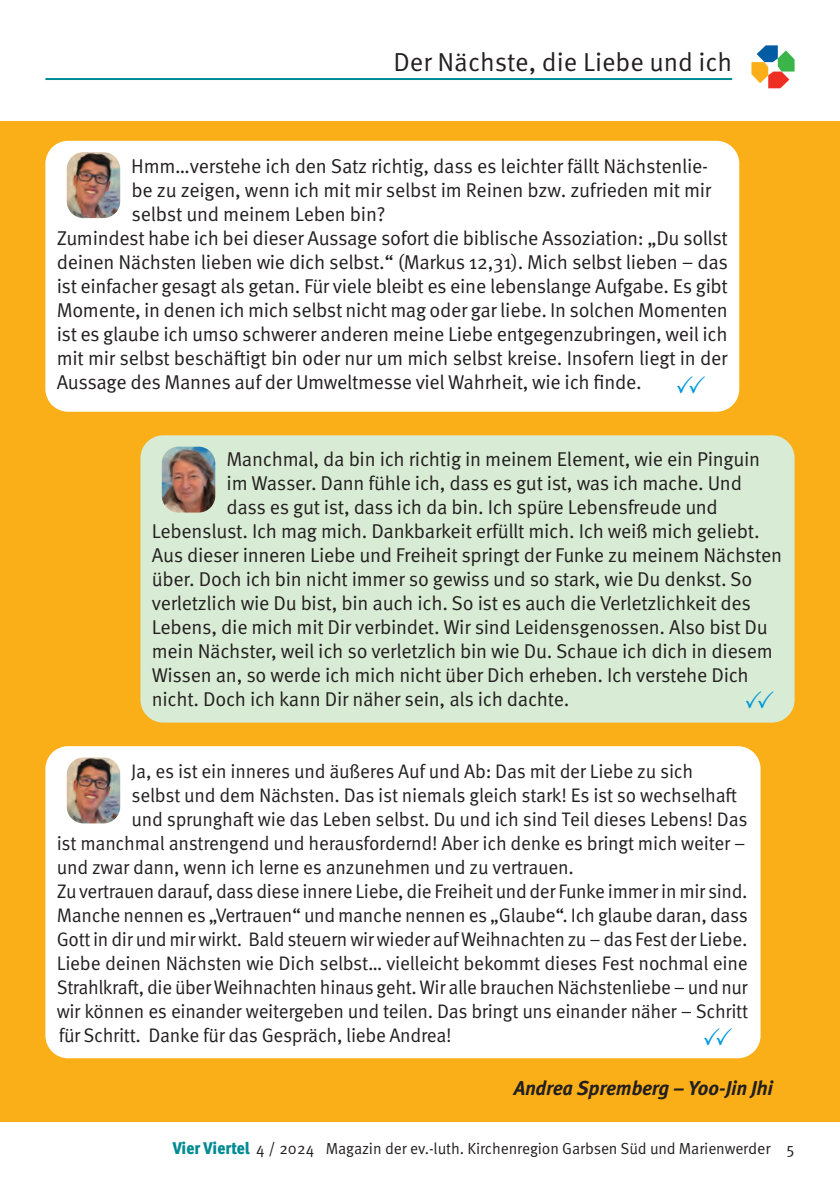
<style>
.page{position:relative;width:840px;height:1191px;background:#fff}
.page>*{position:absolute;margin:0;border:0;box-sizing:border-box;transform-origin:0 0}
.t1{font:26px "Meta Pro Norm";color:#231f20}
.t2{font:20px "Meta Pro Norm";letter-spacing:-.015em;color:#231f20}
.t3{font:italic 700 20px "Meta Pro";letter-spacing:-.015em;color:#231f20}
.t4{font:19.6px "Meta Pro Norm";letter-spacing:-.015em;color:#231f20}
.t5{font:19.6px "Meta Pro Norm";letter-spacing:-.015em;color:#231f20;scale:.96 1}
.t6{font:16px "Meta Pro Norm";letter-spacing:-.01em;color:#231f20}
.s1{font-family:"Meta Pro";font-weight:900;font-stretch:condensed;font-size:17px;color:#008b93}
</style>
<div class="page">
<svg style="left:751px;top:45px;width:43px;height:43px"></svg>
<div style="left:0;top:121px;width:839px;height:1000px;background:#faaf18"></div>
<hr style="left:45px;top:78px;width:686px;height:2px;background:#008b93">
<div style="left:140px;top:435px;width:654px;height:287px;background:#d8ebd4;border-radius:23px"></div>
<img style="left:162px;top:446px;width:53px;height:66px">
<div style="left:45px;top:746px;width:715px;height:312px;background:#fff;border-radius:23px"></div>
<img style="left:67px;top:757px;width:53px;height:66px">
<div style="left:45px;top:141px;width:693px;height:271px;background:#fff;border-radius:23px"></div>
<img style="left:67px;top:152px;width:53px;height:66px">
<h1 class="t1" style="left:393px;top:42px;width:340px">Der Nächste, die Liebe und ich</h1>
<p class="t2" style="left:131px;top:151px;width:578px">Hmm…verstehe ich den Satz richtig, dass es leichter fällt Nächstenlie-</p>
<p class="t2" style="left:131px;top:175px;width:581px">be zu zeigen, wenn ich mit mir selbst im Reinen bzw. zufrieden mit mir</p>
<p class="t2" style="left:131px;top:199px;width:255px">selbst und meinem Leben bin?</p>
<p class="t2" style="left:57px;top:223px;width:672px">Zumindest habe ich bei dieser Aussage sofort die biblische Assoziation: „Du sollst</p>
<p class="t2" style="left:57px;top:247px;width:672px">deinen Nächsten lieben wie dich selbst.“ (Markus 12,31). Mich selbst lieben – das</p>
<p class="t2" style="left:57px;top:271px;width:672px">ist einfacher gesagt als getan. Für viele bleibt es eine lebenslange Aufgabe. Es gibt</p>
<p class="t2" style="left:57px;top:295px;width:672px">Momente, in denen ich mich selbst nicht mag oder gar liebe. In solchen Momenten</p>
<p class="t2" style="left:57px;top:319px;width:672px">ist es glaube ich umso schwerer anderen meine Liebe entgegenzubringen, weil ich</p>
<p class="t2" style="left:57px;top:343px;width:672px">mit mir selbst beschäftigt bin oder nur um mich selbst kreise. Insofern liegt in der</p>
<p class="t2" style="left:57px;top:367px;width:586px">Aussage des Mannes auf der Umweltmesse viel Wahrheit, wie ich finde.</p>
<p class="t2" style="left:226px;top:444px;width:535px">Manchmal, da bin ich richtig in meinem Element, wie ein Pinguin</p>
<p class="t2" style="left:226px;top:468px;width:516px">im Wasser. Dann fühle ich, dass es gut ist, was ich mache. Und</p>
<p class="t2" style="left:226px;top:492px;width:492px">dass es gut ist, dass ich da bin. Ich spüre Lebensfreude und</p>
<p class="t2" style="left:152px;top:516px;width:609px">Lebenslust. Ich mag mich. Dankbarkeit erfüllt mich. Ich weiß mich geliebt.</p>
<p class="t2" style="left:152px;top:540px;width:631px">Aus dieser inneren Liebe und Freiheit springt der Funke zu meinem Nächsten</p>
<p class="t2" style="left:152px;top:564px;width:601px">über. Doch ich bin nicht immer so gewiss und so stark, wie Du denkst. So</p>
<p class="t2" style="left:152px;top:588px;width:600px">verletzlich wie Du bist, bin auch ich. So ist es auch die Verletzlichkeit des</p>
<p class="t2" style="left:152px;top:612px;width:617px">Lebens, die mich mit Dir verbindet. Wir sind Leidensgenossen. Also bist Du</p>
<p class="t2" style="left:152px;top:636px;width:622px">mein Nächster, weil ich so verletzlich bin wie Du. Schaue ich dich in diesem</p>
<p class="t2" style="left:152px;top:660px;width:598px">Wissen an, so werde ich mich nicht über Dich erheben. Ich verstehe Dich</p>
<p class="t2" style="left:152px;top:684px;width:419px">nicht. Doch ich kann Dir näher sein, als ich dachte.</p>
<p class="t4" style="left:131px;top:756px;width:563px">Ja, es ist ein inneres und äußeres Auf und Ab: Das mit der Liebe zu sich</p>
<p class="t4" style="left:131px;top:780px;width:606px">selbst und dem Nächsten. Das ist niemals gleich stark! Es ist so wechselhaft</p>
<p class="t4" style="left:131px;top:804px;width:617px">und sprunghaft wie das Leben selbst. Du und ich sind Teil dieses Lebens! Das</p>
<p class="t4" style="left:57px;top:828px;width:689px">ist manchmal anstrengend und herausfordernd! Aber ich denke es bringt mich weiter –</p>
<p class="t4" style="left:57px;top:852px;width:518px">und zwar dann, wenn ich lerne es anzunehmen und zu vertrauen.</p>
<p class="t4" style="left:57px;top:876px;width:692px">Zu vertrauen darauf, dass diese innere Liebe, die Freiheit und der Funke immer in mir sind.</p>
<p class="t4" style="left:57px;top:900px;width:692px">Manche nennen es „Vertrauen“ und manche nennen es „Glaube“. Ich glaube daran, dass</p>
<p class="t4" style="left:57px;top:924px;width:691px">Gott in dir und mir wirkt. Bald steuern wir wieder auf Weihnachten zu – das Fest der Liebe.</p>
<p class="t4" style="left:57px;top:948px;width:692px">Liebe deinen Nächsten wie Dich selbst… vielleicht bekommt dieses Fest nochmal eine</p>
<p class="t5" style="left:57px;top:972px;width:721px">Strahlkraft, die über Weihnachten hinaus geht. Wir alle brauchen Nächstenliebe – und nur</p>
<p class="t4" style="left:57px;top:996px;width:692px">wir können es einander weitergeben und teilen. Das bringt uns einander näher – Schritt</p>
<p class="t4" style="left:59px;top:1020px;width:394px">für Schritt. Danke für das Gespräch, liebe Andrea!</p>
<p class="t3" style="left:513px;top:1072px;width:261px">Andrea Spremberg – Yoo-Jin Jhi</p>
<p class="t6" style="left:173px;top:1135px;width:623px"><span class="s1">Vier Viertel</span> 4 / 2024 Magazin der ev.-luth. Kirchenregion Garbsen Süd und Marienwerder 5</p>
</div>
